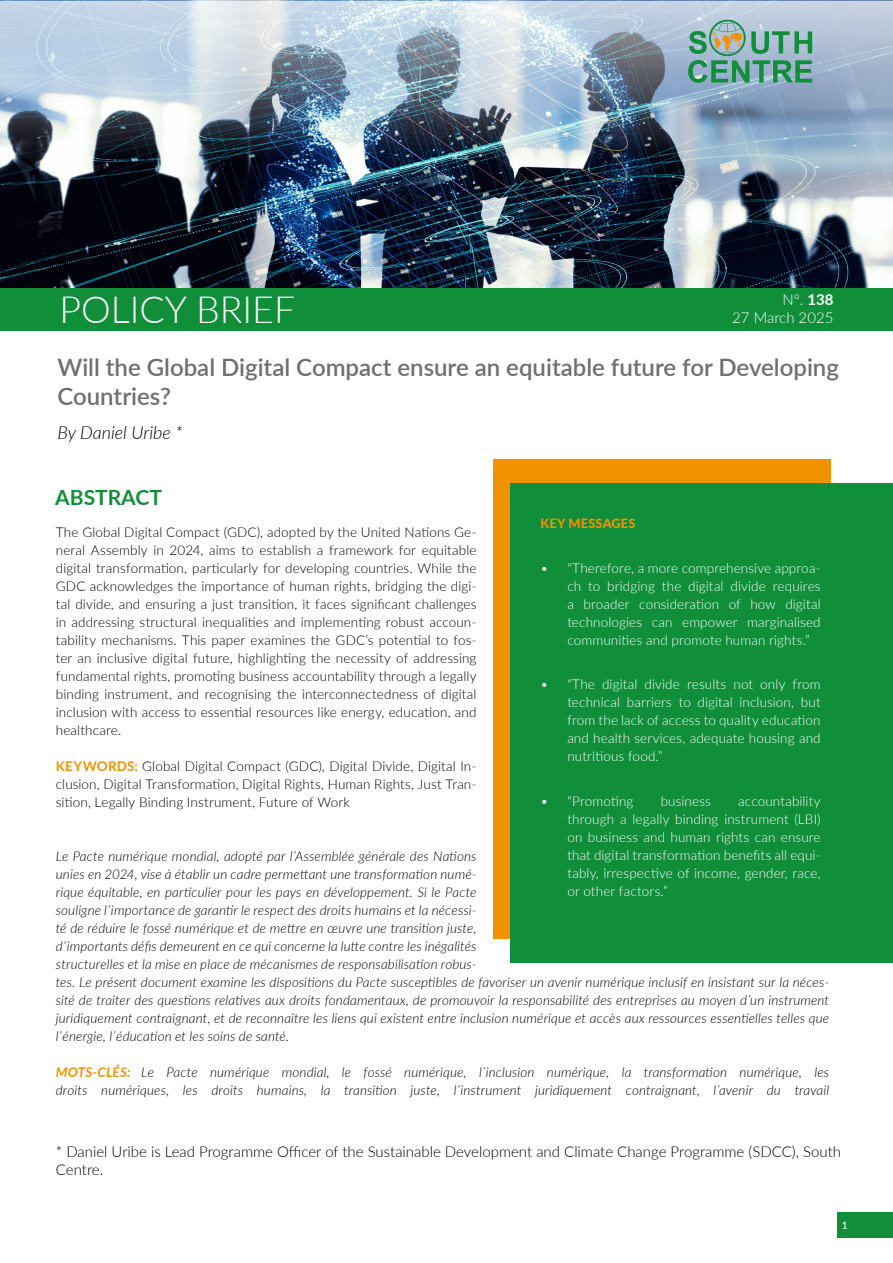
<style>
.page{position:relative;width:893px;height:1263px;background:#fff}
.page>*{position:absolute;margin:0;border:0;box-sizing:border-box;transform-origin:0 0}
.t1{font:300 37.5px "Lato";color:#fff}
.t2{font:600 24px/28.8px "Lato";color:#706f6f}
.t3{font:700 21px "Lato";color:#108e3a}
.t4{font:italic 300 18px "Lato";color:#000}
.t5{font:300 15px/18px "Lato";color:#000}
.t6{font:300 15px/18px "Lato";color:#fff;text-align:right}
.t7{font:italic 300 13.5px/18px "Lato";letter-spacing:.01em;color:#000}
.t8{font:300 13.5px/18px "Lato";letter-spacing:.01em;color:#000;text-align:justify}
.t9{font:300 13.5px/18px "Lato";letter-spacing:.01em;color:#fff;text-align:justify}
.t10{font:800 12.75px "Lato";letter-spacing:.015em;color:#f39200}
.t11{font:10.5px "Lato";color:#fff}
.s1{font-weight:700}
.s2{font-weight:700;color:#f39200}
</style>
<div class="page">
<div style="left:838px;top:1212px;width:55px;height:25px;background:#108e3a"></div>
<div style="left:493px;top:459px;width:338px;height:480px;background:#f39200"></div>
<div style="left:511px;top:484px;width:382px;height:479px;background:#108e3a"></div>
<img style="left:0;top:1px;width:893px;height:287px">
<div style="left:0;top:288px;width:893px;height:43px;background:#108e3a"></div>
<svg style="left:688px;top:20px;width:124px;height:63px;background:#7dad9f"></svg>
<p class="t6" style="left:732px;top:287px;width:103px">Nº. <span class="s1">117<br></span>14 March 2023</p>
<h2 class="t2" style="left:57px;top:352px;width:783px">Will the Global Digital Compact ensure an equitable future for Developing<br>Countries?</h2>
<h3 class="t4" style="left:57px;top:420px;width:127px">By Daniel Uribe *</h3>
<h1 class="t1" style="left:60px;top:284px;width:237px">POLICY BRIEF</h1>
<p class="t6" style="left:732px;top:290px;width:103px">Nº. <span class="s1">138<br></span>27 March 2025</p>
<h3 class="t3" style="left:55px;top:482px;width:108px">ABSTRACT</h3>
<p class="t10" style="left:540px;top:514px;width:97px">KEY MESSAGES</p>
<p class="t9" style="left:567px;top:558px;width:255px;text-indent:-27px">• “Therefore, a more comprehensive approa&shy;ch to bridging the digital divide requires a broader consideration of how digital technologies can empower marginalised communities and promote human rights.”</p>
<p class="t9" style="left:567px;top:675px;width:255px;text-indent:-27px">• “The digital divide results not only from technical barriers to digital inclusion, but from the lack of access to quality education and health services, adequate housing and nutritious food.”</p>
<p class="t9" style="left:540px;top:791px;width:95px">• “Promoting</p>
<p class="t9" style="left:661px;top:791px;width:52px">business</p>
<p class="t8" style="left:56px;top:522px;width:422px">The Global Digital Compact (GDC), adopted by the United Nations Ge&shy;neral Assembly in 2024, aims to establish a framework for equitable digital transformation, particularly for developing countries. While the GDC acknowledges the importance of human rights, bridging the digi&shy;tal divide, and ensuring a just transition, it faces significant challenges in addressing structural inequalities and implementing robust accoun&shy;tability mechanisms. This paper examines the GDC’s potential to fos&shy;ter an inclusive digital future, highlighting the necessity of addressing fundamental rights, promoting business accountability through a legally binding instrument, and recognising the interconnectedness of digital inclusion with access to essential resources like energy, education, and healthcare.</p>
<p class="t8" style="left:56px;top:756px;width:422px"><span class="s2">KEYWORDS:</span> Global Digital Compact (GDC), Digital Divide, Digital In&shy;clusion, Digital Transformation, Digital Rights, Human Rights, Just Tran&shy;sition, Legally Binding Instrument, Future of Work</p>
<p class="t9" style="left:567px;top:791px;width:255px;text-indent:171px">accountability through a legally binding instrument (LBI) on business and human rights can ensure that digital transformation benefits all equi&shy;tably, irrespective of income, gender, race, or other factors.”</p>
<p class="t7" style="left:56px;top:846px;width:775px">Le Pacte numérique mondial, adopté par l’Assemblée générale des Nations<br>unies en 2024, vise à établir un cadre permettant une transformation numé-<br>rique équitable, en particulier pour les pays en développement. Si le Pacte<br>souligne l’importance de garantir le respect des droits humains et la nécessi-<br>té de réduire le fossé numérique et de mettre en œuvre une transition juste,<br>d’importants défis demeurent en ce qui concerne la lutte contre les inégalités<br>structurelles et la mise en place de mécanismes de responsabilisation robus-<br>tes. Le présent document examine les dispositions du Pacte susceptibles de favoriser un avenir numérique inclusif en insistant sur la néces&shy;sité de traiter des questions relatives aux droits fondamentaux, de promouvoir la responsabilité des entreprises au moyen d’un instrument juridiquement contraignant, et de reconnaître les liens qui existent entre inclusion numérique et accès aux ressources essentielles telles que l’énergie, l’éducation et les soins de santé.</p>
<p class="t7" style="left:56px;top:1062px;width:775px"><span class="s2">MOTS-CLÉS:</span> Le Pacte numérique mondial, le fossé numérique, l’inclusion numérique, la transformation numérique, les droits numériques, les droits humains, la transition juste, l’instrument juridiquement contraignant, l’avenir du travail</p>
<p class="t5" style="left:56px;top:1142px;width:787px">* Daniel Uribe is Lead Programme Officer of the Sustainable Development and Climate Change Programme (SDCC), South<br>Centre.</p>
<p class="t11" style="left:842px;top:1217px;width:8px">1</p>
</div>
